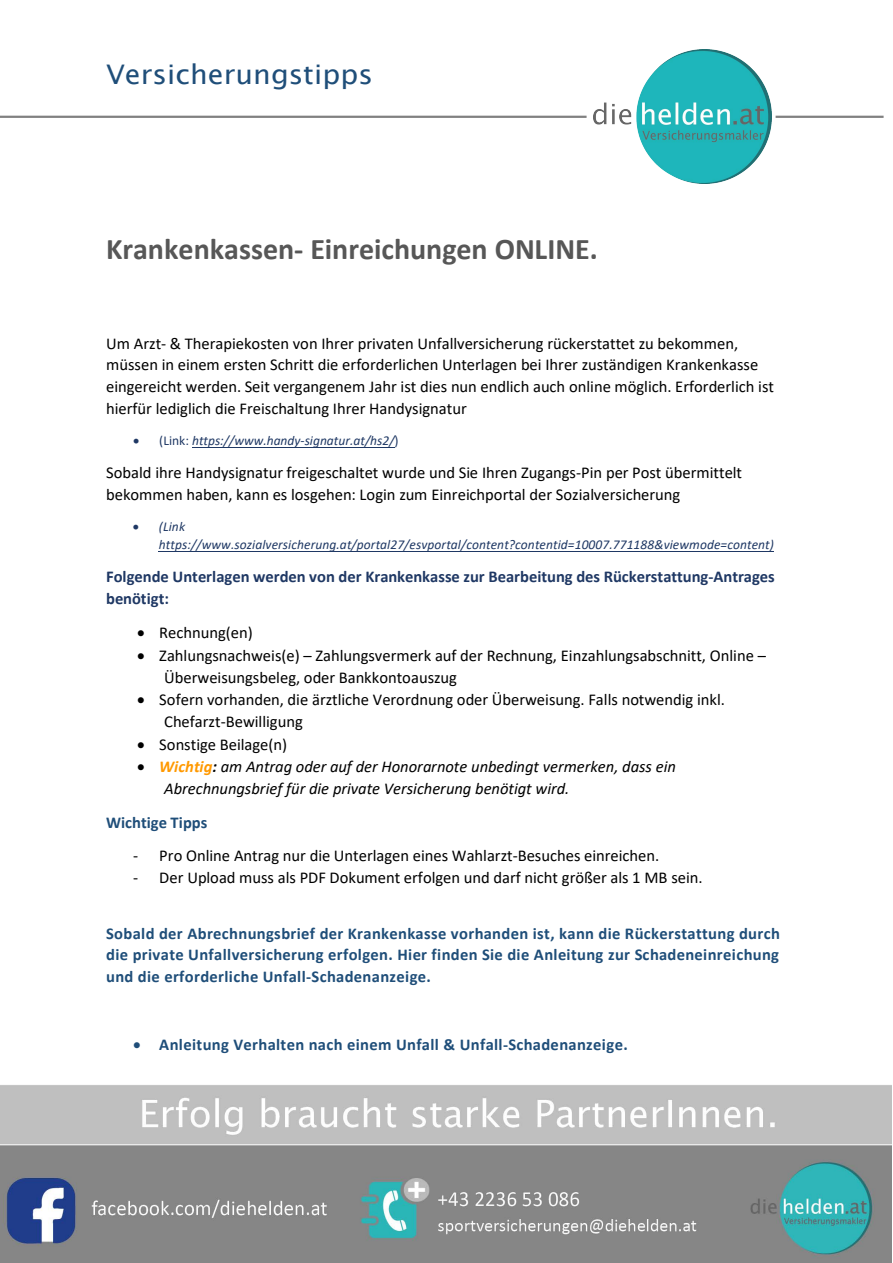
<style>
.page{position:relative;width:893px;height:1263px;background:#fff}
.page>*{position:absolute;margin:0;border:0;box-sizing:border-box;transform-origin:0 0}
.t1{font:700 30px "Calibri";color:#575757}
.t2{font:27px "Lucida Sans Unicode";color:#1f4e79;scale:1.05 1}
.t3{font:16.5px/21.8px "Calibri";color:#000}
.t4{font:700 16.5px/21.8px "Calibri";letter-spacing:.02em;color:#1f4e79;text-align:justify}
.t5{font:italic 16.5px/21.8px "Calibri";letter-spacing:-.005em;color:#000}
.t6{font:700 16.5px/21.8px "Calibri";letter-spacing:-.005em;color:#1f3864}
.t7{font:700 16.5px "Calibri";color:#1f4e79}
.t8{font:italic 13.5px/17.7px "Calibri";letter-spacing:.005em;color:#1f3864}
.s1{font-style:normal}
.s2{font-weight:700;color:#f90}
.s3{font-weight:700}
</style>
<div class="page">
<hr style="left:0;top:116px;width:587px;height:2px;background:#818181">
<hr style="left:776px;top:116px;width:108px;height:2px;background:#818181">
<hr style="left:192px;top:447px;width:203px;height:1px;background:#1f3864">
<hr style="left:159px;top:551px;width:615px;height:1px;background:#1f3864">
<img style="left:0;top:1085px;width:892px;height:178px">
<img style="left:593px;top:49px;width:179px;height:135px">
<h2 class="t2" style="left:106px;top:53px;width:256px">Versicherungstipps</h2>
<p class="t1" style="left:106px;top:227px;width:493px">Krankenkassen- Einreichungen ONLINE.</p>
<p class="t3" style="left:106px;top:332px;width:669px">Um Arzt- &amp; Therapiekosten von Ihrer privaten Unfallversicherung rückerstattet zu bekommen, müssen in einem ersten Schritt die erforderlichen Unterlagen bei Ihrer zuständigen Krankenkasse eingereicht werden. Seit vergangenem Jahr ist dies nun endlich auch online möglich. Erforderlich ist hierfür lediglich die Freischaltung Ihrer Handysignatur</p>
<p class="t8" style="left:133px;top:431px;width:267px">• <span class="s1">(Link:</span> https://www.handy-signatur.at/hs2/<span class="s1">)</span></p>
<p class="t3" style="left:106px;top:461px;width:637px">Sobald ihre Handysignatur freigeschaltet wurde und Sie Ihren Zugangs-Pin per Post übermittelt bekommen haben, kann es losgehen: Login zum Einreichportal der Sozialversicherung</p>
<p class="t8" style="left:159px;top:517px;width:617px;text-indent:-26px">• (Link https://www.sozialversicherung.at/portal27/esvportal/content?contentid=10007.771188&amp;viewmode=content)</p>
<p class="t6" style="left:106px;top:565px;width:670px">Folgende Unterlagen werden von der Krankenkasse zur Bearbeitung des Rückerstattung-Antrages benötigt:</p>
<p class="t3" style="left:137px;top:621px;width:117px">• Rechnung(en)</p>
<p class="t3" style="left:164px;top:644px;width:603px;text-indent:-27px">• Zahlungsnachweis(e) – Zahlungsvermerk auf der Rechnung, Einzahlungsabschnitt, Online –<br>Überweisungsbeleg, oder Bankkontoauszug</p>
<p class="t3" style="left:164px;top:688px;width:562px;text-indent:-27px">• Sofern vorhanden, die ärztliche Verordnung oder Überweisung. Falls notwendig inkl.<br>Chefarzt-Bewilligung</p>
<p class="t3" style="left:137px;top:733px;width:152px">• Sonstige Beilage(n)</p>
<p class="t5" style="left:164px;top:755px;width:513px;text-indent:-27px">• <span class="s2">Wichtig</span><span class="s3">:</span> am Antrag oder auf der Honorarnote unbedingt vermerken, dass ein<br>Abrechnungsbrief für die private Versicherung benötigt wird.</p>
<p class="t7" style="left:106px;top:810px;width:103px">Wichtige Tipps</p>
<p class="t3" style="left:133px;top:845px;width:528px">- Pro Online Antrag nur die Unterlagen eines Wahlarzt-Besuches einreichen.</p>
<p class="t3" style="left:133px;top:866px;width:571px">- Der Upload muss als PDF Dokument erfolgen und darf nicht größer als 1 MB sein.</p>
<p class="t4" style="left:106px;top:922px;width:675px">Sobald der Abrechnungsbrief der Krankenkasse vorhanden ist, kann die Rückerstattung durch die private Unfallversicherung erfolgen. Hier finden Sie die Anleitung zur Schadeneinreichung und die erforderliche Unfall-Schadenanzeige.</p>
<p class="t4" style="left:133px;top:1034px;width:496px">• Anleitung Verhalten nach einem Unfall &amp; Unfall-Schadenanzeige.</p>
</div>
